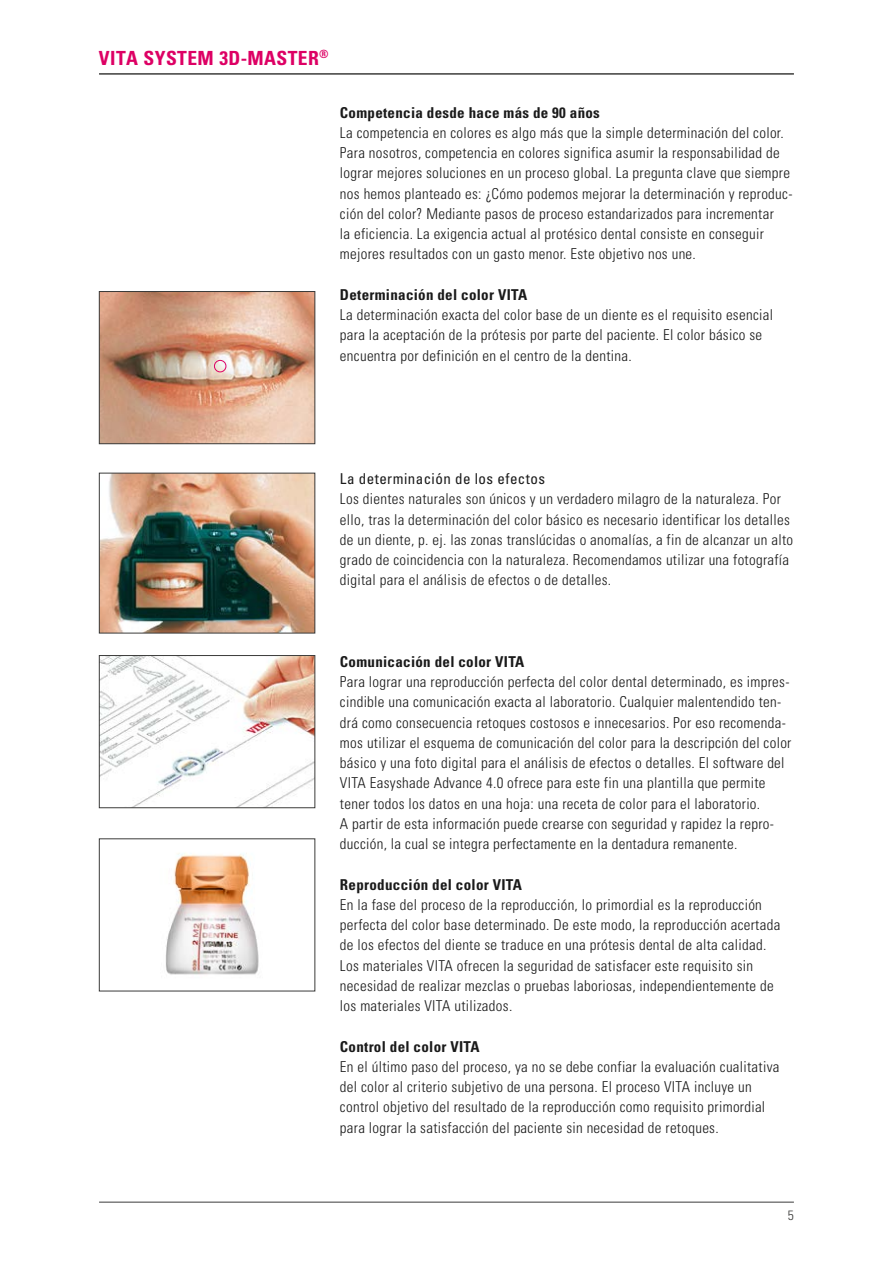
<style>
.page{position:relative;width:893px;height:1263px;background:#fff}
.page>*{position:absolute;margin:0;border:0;box-sizing:border-box;transform-origin:0 0}
.t1{font:700 condensed 19.5px "Univers";letter-spacing:.02em;color:#dd0064}
.t2{font:300 condensed 15px/20.2px "Univers LT";letter-spacing:.02em;color:#1a1a1a}
.t3{font:700 condensed 15px "Univers LT";letter-spacing:.02em;color:#1a1a1a}
.t4{font:condensed 15px "Univers LT";letter-spacing:.03em;color:#1a1a1a}
.t5{font:300 condensed 13.5px "Univers";color:#3b3b3a}
</style>
<div class="page">
<hr style="left:99px;top:1202px;width:695px;height:1px;background:#3b3b3a">
<hr style="left:99px;top:74px;width:695px;height:1px;background:#3b3b3a">
<img style="left:101px;top:293px;width:212px;height:149px">
<div style="left:99px;top:291px;width:216px;height:153px;border:1px solid #3b3b3a"></div>
<img style="left:101px;top:475px;width:212px;height:156px">
<div style="left:99px;top:473px;width:216px;height:160px;border:1px solid #3b3b3a"></div>
<img style="left:101px;top:657px;width:212px;height:149px">
<div style="left:99px;top:655px;width:216px;height:153px;border:1px solid #3b3b3a"></div>
<img style="left:165px;top:853px;width:94px;height:122px">
<div style="left:214px;top:360px;width:12px;height:12px;border:1px solid #dd0064;border-radius:50%"></div>
<h1 class="t1" style="left:99px;top:46px;width:231px">VITA SYSTEM 3D-MASTER<sup>®</sup></h1>
<p class="t3" style="left:340px;top:103px;width:261px">Competencia desde hace más de 90 años</p>
<p class="t2" style="left:340px;top:122px;width:454px">La competencia en colores es algo más que la simple determinación del color.<br>Para nosotros, competencia en colores significa asumir la responsabilidad de lograr mejores soluciones en un proceso global. La pregunta clave que siempre nos hemos planteado es: ¿Cómo podemos mejorar la determinación y reproduc&shy;ción del color? Mediante pasos de proceso estandarizados para incrementar<br>la eficiencia. La exigencia actual al protésico dental consiste en conseguir mejores resultados con un gasto menor. Este objetivo nos une.</p>
<p class="t3" style="left:340px;top:285px;width:189px">Determinación del color VITA</p>
<p class="t2" style="left:340px;top:305px;width:435px">La determinación exacta del color base de un diente es el requisito esencial para la aceptación de la prótesis por parte del paciente. El color básico se encuentra por definición en el centro de la dentina.</p>
<p class="t4" style="left:340px;top:469px;width:207px">La determinación de los efectos</p>
<p class="t2" style="left:340px;top:489px;width:455px">Los dientes naturales son únicos y un verdadero milagro de la naturaleza. Por ello, tras la determinación del color básico es necesario identificar los detalles de un diente, p. ej. las zonas translúcidas o anomalías, a fin de alcanzar un alto grado de coincidencia con la naturaleza. Recomendamos utilizar una fotografía digital para el análisis de efectos o de detalles.</p>
<p class="t3" style="left:340px;top:652px;width:186px">Comunicación del color VITA</p>
<p class="t2" style="left:340px;top:672px;width:453px">Para lograr una reproducción perfecta del color dental determinado, es impres&shy;cindible una comunicación exacta al laboratorio. Cualquier malentendido ten&shy;drá como consecuencia retoques costosos e innecesarios. Por eso recomenda&shy;mos utilizar el esquema de comunicación del color para la descripción del color básico y una foto digital para el análisis de efectos o detalles. El software del VITA Easyshade Advance 4.0 ofrece para este fin una plantilla que permite tener todos los datos en una hoja: una receta de color para el laboratorio.<br>A partir de esta información puede crearse con seguridad y rapidez la repro&shy;ducción, la cual se integra perfectamente en la dentadura remanente.</p>
<p class="t3" style="left:340px;top:875px;width:183px">Reproducción del color VITA</p>
<p class="t2" style="left:340px;top:894px;width:442px">En la fase del proceso de la reproducción, lo primordial es la reproducción perfecta del color base determinado. De este modo, la reproducción acertada de los efectos del diente se traduce en una prótesis dental de alta calidad.<br>Los materiales VITA ofrecen la seguridad de satisfacer este requisito sin necesidad de realizar mezclas o pruebas laboriosas, independientemente de los materiales VITA utilizados.</p>
<p class="t3" style="left:340px;top:1037px;width:141px">Control del color VITA</p>
<p class="t2" style="left:340px;top:1056px;width:441px">En el último paso del proceso, ya no se debe confiar la evaluación cualitativa del color al criterio subjetivo de una persona. El proceso VITA incluye un control objetivo del resultado de la reproducción como requisito primordial para lograr la satisfacción del paciente sin necesidad de retoques.</p>
<p class="t5" style="left:788px;top:1207px;width:7px">5</p>
</div>
